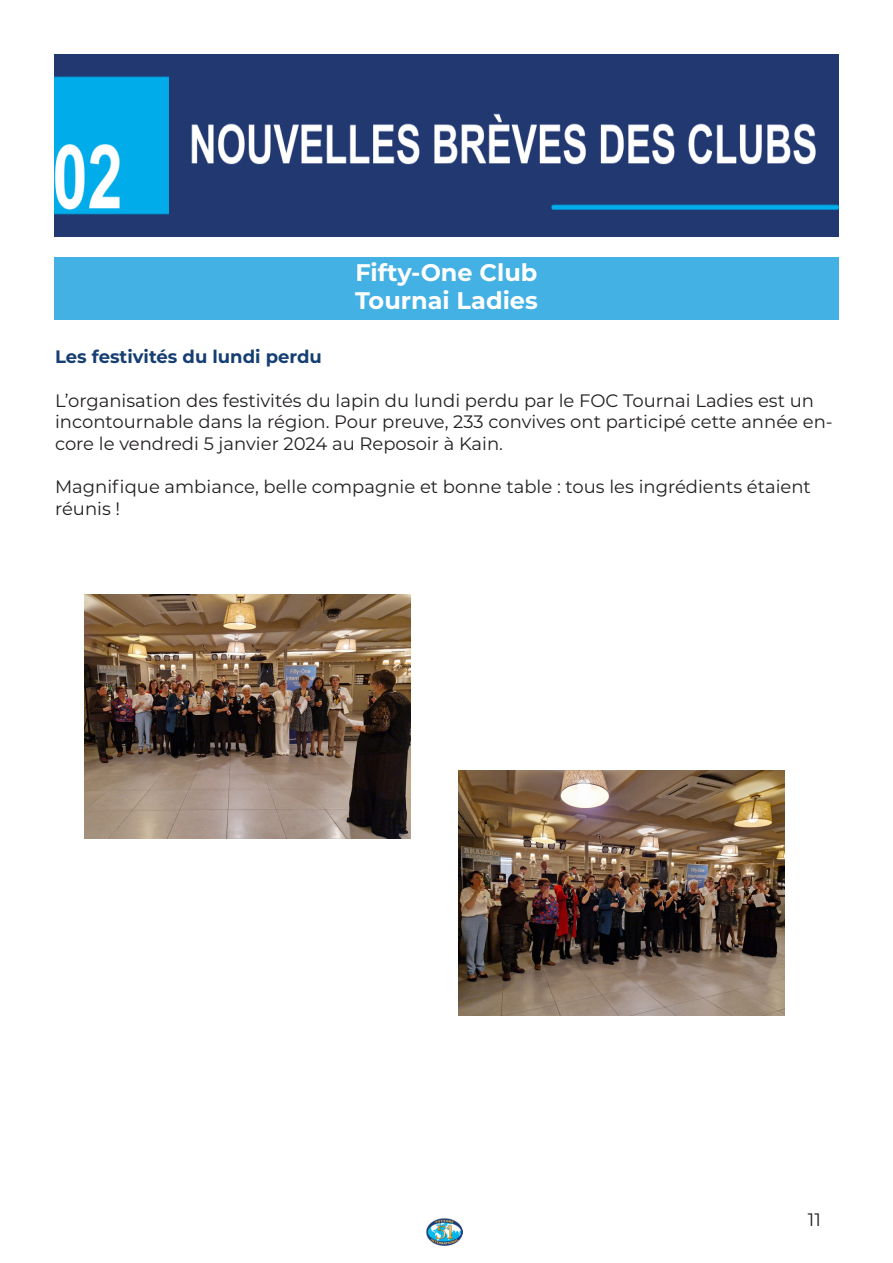
<style>
.page{position:relative;width:893px;height:1263px;background:#fff}
.page>*{position:absolute;margin:0;border:0;box-sizing:border-box;transform-origin:0 0}
.t1{font:700 24px "Montserrat";color:#fff}
.t2{font:18px/21.6px "Montserrat";color:#231f20}
.t3{font:700 18px "Montserrat";color:#153e72}
</style>
<div class="page">
<div style="left:54px;top:257px;width:785px;height:63px;background:#44b1e5"></div>
<img style="left:426px;top:1218px;width:37px;height:28px">
<img style="left:84px;top:594px;width:326px;height:245px">
<img style="left:54px;top:54px;width:785px;height:182px">
<img style="left:458px;top:771px;width:326px;height:244px">
<p class="t1" style="left:355px;top:255px;width:183px">Fifty-One Club</p>
<p class="t1" style="left:355px;top:283px;width:184px">Tournai Ladies</p>
<p class="t3" style="left:55px;top:344px;width:268px">Les festivités du lundi perdu</p>
<p class="t2" style="left:55px;top:389px;width:779px">L’organisation des festivités du lapin du lundi perdu par le FOC Tournai Ladies est un incontournable dans la région. Pour preuve, 233 convives ont participé cette année en&shy;core le vendredi 5 janvier 2024 au Reposoir à Kain.</p>
<p class="t2" style="left:55px;top:475px;width:757px">Magnifique ambiance, belle compagnie et bonne table : tous les ingrédients étaient réunis !</p>
<p class="t2" style="left:808px;top:1208px;width:14px">11</p>
</div>
